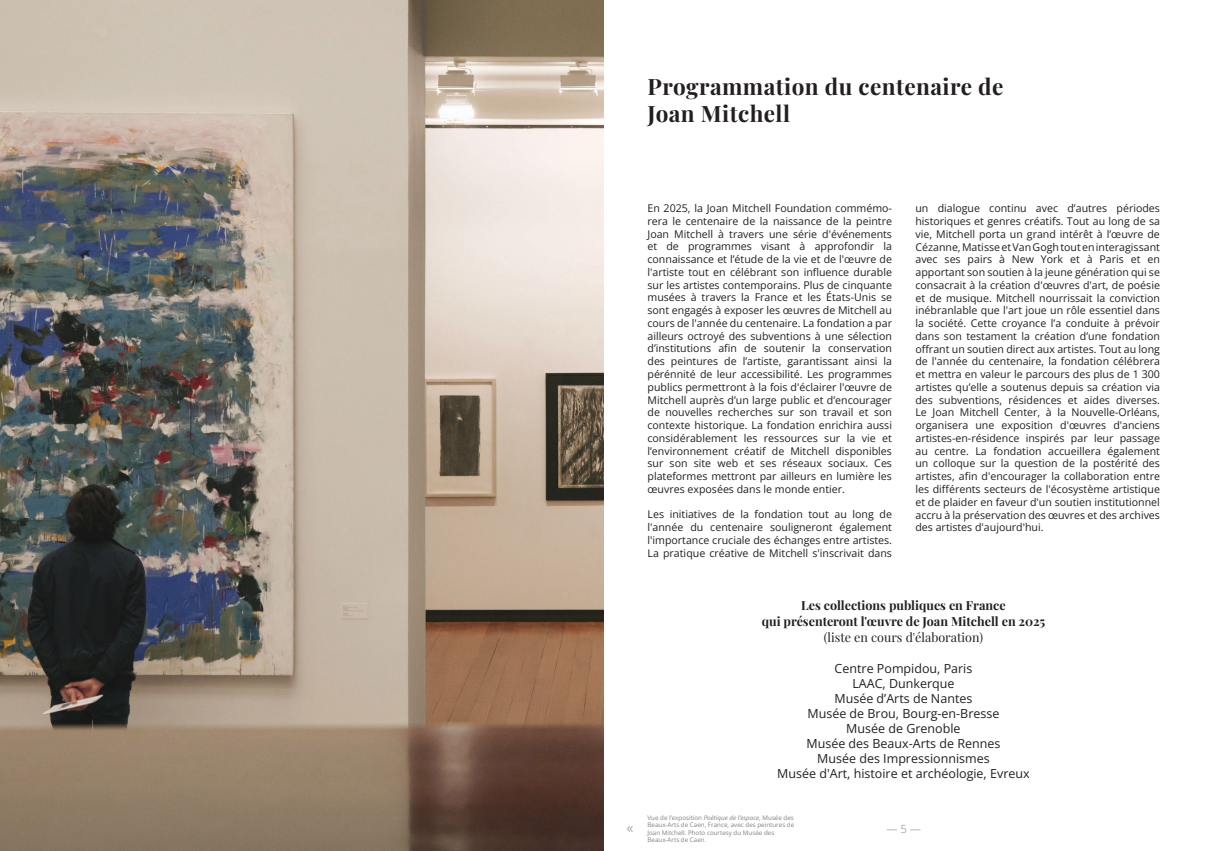
<style>
.page{position:relative;width:1205px;height:851px;background:#fff}
.page>*{position:absolute;margin:0;border:0;box-sizing:border-box;transform-origin:0 0}
.t1{font:700 22.5px "Playfair Display";letter-spacing:.02em;color:#231f20}
.t2{font:15px "Open Sans";color:#808384}
.t3{font:12.5px "Open Sans";color:#231f20}
.t4{font:700 12.5px "Playfair Display";color:#231f20}
.t5{font:12.5px "Playfair Display";color:#231f20}
.t6{font:11.25px "Open Sans";color:#808384}
.t7{font:10.62px/12.8px "Open Sans";color:#231f20;text-align:justify}
.t8{font:6.25px/7.5px "Open Sans";color:#808384}
.s1{font-style:italic}
</style>
<div class="page">
<img style="left:0;top:0;width:603px;height:850px">
<p class="t1" style="left:647px;top:69px;width:357px">Programmation du centenaire de</p>
<p class="t1" style="left:647px;top:96px;width:144px">Joan Mitchell</p>
<p class="t7" style="left:647px;top:201px;width:246px">En 2025, la Joan Mitchell Foundation commémo&shy;rera le centenaire de la naissance de la peintre Joan Mitchell à travers une série d'événements et de programmes visant à approfondir la connaissance et l’étude de la vie et de l'œuvre de l'artiste tout en célébrant son influence durable sur les artistes contemporains. Plus de cinquante musées à travers la France et les États-Unis se sont engagés à exposer les œuvres de Mitchell au cours de l'année du centenaire. La fondation a par ailleurs octroyé des subventions à une sélection d’institutions afin de soutenir la conservation des peintures de l’artiste, garantissant ainsi la pérénnité de leur accessibilité. Les programmes publics permettront à la fois d'éclairer l'œuvre de Mitchell auprès d’un large public et d’encourager de nouvelles recherches sur son travail et son contexte historique. La fondation enrichira aussi considérablement les ressources sur la vie et l’environnement créatif de Mitchell disponibles sur son site web et ses réseaux sociaux. Ces plateformes mettront par ailleurs en lumière les œuvres exposées dans le monde entier.</p>
<p class="t7" style="left:647px;top:507px;width:246px">Les initiatives de la fondation tout au long de l'année du centenaire souligneront également l'importance cruciale des échanges entre artistes.<br>La pratique créative de Mitchell s'inscrivait dans</p>
<p class="t7" style="left:915px;top:202px;width:246px">un dialogue continu avec d’autres périodes historiques et genres créatifs. Tout au long de sa vie, Mitchell porta un grand intérêt à l’œuvre de Cézanne, Matisse et Van Gogh tout en interagissant avec ses pairs à New York et à Paris et en apportant son soutien à la jeune génération qui se consacrait à la création d'œuvres d'art, de poésie et de musique. Mitchell nourrissait la conviction inébranlable que l'art joue un rôle essentiel dans la société. Cette croyance l’a conduite à prévoir dans son testament la création d’une fondation offrant un soutien direct aux artistes. Tout au long de l'année du centenaire, la fondation célébrera et mettra en valeur le parcours des plus de 1 300 artistes qu’elle a soutenus depuis sa création via des subventions, résidences et aides diverses.<br>Le Joan Mitchell Center, à la Nouvelle-Orléans, organisera une exposition d'œuvres d'anciens artistes-en-résidence inspirés par leur passage au centre. La fondation accueillera également un colloque sur la question de la postérité des artistes, afin d'encourager la collaboration entre les différents secteurs de l'écosystème artistique et de plaider en faveur d'un soutien institutionnel accru à la préservation des œuvres et des archives des artistes d'aujourd'hui.</p>
<p class="t2" style="left:627px;top:817px;width:8px">«</p>
<p class="t4" style="left:801px;top:595px;width:206px">Les collections publiques en France</p>
<p class="t4" style="left:762px;top:611px;width:285px">qui présenteront l'œuvre de Joan Mitchell en 2025</p>
<p class="t5" style="left:824px;top:627px;width:161px">(liste en cours d'élaboration)</p>
<p class="t3" style="left:834px;top:660px;width:139px">Centre Pompidou, Paris</p>
<p class="t3" style="left:852px;top:675px;width:104px">LAAC, Dunkerque</p>
<p class="t3" style="left:834px;top:690px;width:139px">Musée d’Arts de Nantes</p>
<p class="t3" style="left:807px;top:705px;width:193px">Musée de Brou, Bourg-en-Bresse</p>
<p class="t3" style="left:846px;top:720px;width:116px">Musée de Grenoble</p>
<p class="t3" style="left:806px;top:735px;width:195px">Musée des Beaux-Arts de Rennes</p>
<p class="t3" style="left:817px;top:750px;width:174px">Musée des Impressionnismes</p>
<p class="t3" style="left:777px;top:765px;width:254px">Musée d'Art, histoire et archéologie, Evreux</p>
<p class="t8" style="left:647px;top:813px;width:148px">Vue de l’exposition <span class="s1">Poétique de l’espace,</span> Musée des<br>Beaux-Arts de Caen, France, avec des peintures de</p>
<p class="t8" style="left:647px;top:828px;width:128px">Joan Mitchell. Photo courtesy du Musée des</p>
<p class="t8" style="left:647px;top:836px;width:60px">Beaux-Arts de Caen.</p>
<p class="t6" style="left:886px;top:821px;width:36px">— 5 —</p>
</div>
